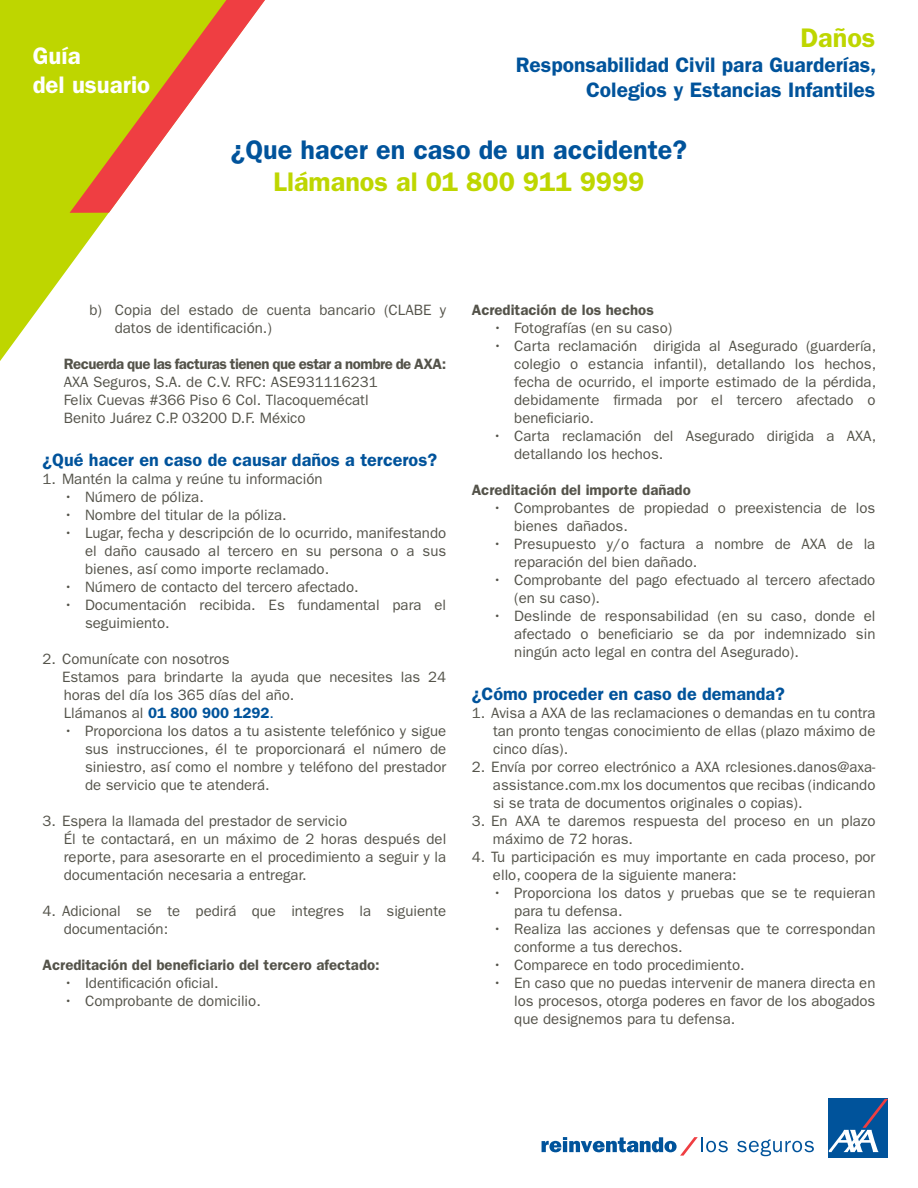
<style>
.page{position:relative;width:918px;height:1188px;background:#fff}
.page>*{position:absolute;margin:0;border:0;box-sizing:border-box;transform-origin:0 0}
.t1{font:600 27px "ITC Franklin Gothic Std";color:#00539b}
.t2{font:600 27px "ITC Franklin Gothic Std";color:#bed600}
.t3{font:600 24px/28.8px "ITC Franklin Gothic Std";color:#fff}
.t4{font:600 21px/25.2px "ITC Franklin Gothic Std";color:#00539b;text-align:right}
.t5{font:600 18px "ITC Franklin Gothic Std";color:#00539b}
.t6{font:15px/18px "ITC Franklin Gothic Std";color:#54534a}
.t7{font:600 15px "ITC Franklin Gothic Std";color:#54534a}
.t8{font:600 15px "ITC Franklin Gothic Std";letter-spacing:-.03em;color:#54534a}
.s1{font-weight:600;color:#00539b}
.s2{color:#00539b}
</style>
<div class="page">
<svg style="left:0;top:0;width:109px;height:361px;fill:#bed600"></svg>
<svg style="left:70px;top:0;width:195px;height:213px"></svg>
<svg style="left:737px;top:1139px;width:77px;height:17px"></svg>
<div style="left:829px;top:1099px;width:59px;height:59px;background:#00539b"></div>
<svg style="left:829px;top:1099px;width:59px;height:53px"></svg>
<svg style="left:542px;top:1137px;width:186px;height:19px"></svg>
<h2 class="t3" style="left:33px;top:42px;width:119px">Guía<br>del usuario</h2>
<h1 class="t2" style="left:800px;top:22px;width:77px">Daños</h1>
<h3 class="t4" style="left:516px;top:52px;width:362px">Responsabilidad Civil para Guarderías,<br>Colegios y Estancias Infantiles</h3>
<h1 class="t1" style="left:231px;top:133px;width:458px">¿Que hacer en caso de un accidente?</h1>
<h1 class="t2" style="left:274px;top:166px;width:372px">Llámanos al 01 800 911 9999</h1>
<p class="t6" style="left:115px;top:301px;width:333px;text-indent:-25px">b) Copia del estado de cuenta bancario (CLABE y datos de identificación.)</p>
<p class="t8" style="left:64px;top:355px;width:384px">Recuerda que las facturas tienen que estar a nombre de AXA:</p>
<p class="t6" style="left:64px;top:373px;width:316px">AXA Seguros, S.A. de C.V. RFC: ASE931116231<br>Felix Cuevas #366 Piso 6 Col. Tlacoquemécatl<br>Benito Juárez C.P. 03200 D.F. México</p>
<p class="t5" style="left:43px;top:449px;width:396px">¿Qué hacer en caso de causar daños a terceros?</p>
<p class="t6" style="left:43px;top:470px;width:282px">1. Mantén la calma y reúne tu información</p>
<p class="t6" style="left:64px;top:488px;width:142px">• Número de póliza.</p>
<p class="t6" style="left:64px;top:506px;width:224px">• Nombre del titular de la póliza.</p>
<p class="t6" style="left:85px;top:524px;width:363px;text-align:justify;text-indent:-21px">• Lugar, fecha y descripción de lo ocurrido, manifestando el daño causado al tercero en su persona o a sus bienes, así como importe reclamado.</p>
<p class="t6" style="left:64px;top:578px;width:296px">• Número de contacto del tercero afectado.</p>
<p class="t6" style="left:85px;top:596px;width:363px;text-indent:-21px">• Documentación recibida. Es fundamental para el seguimiento.</p>
<p class="t6" style="left:62px;top:650px;width:386px;text-indent:-19px">2. Comunícate con nosotros<br>Estamos para brindarte la ayuda que necesites las 24 horas del día los 365 días del año.<br>Llámanos al <span class="s1">01 800 900 1292</span><span class="s2">.</span></p>
<p class="t6" style="left:85px;top:722px;width:363px;text-align:justify;text-indent:-21px">• Proporciona los datos a tu asistente telefónico y sigue sus instrucciones, él te proporcionará el número de siniestro, así como el nombre y teléfono del prestador de servicio que te atenderá.</p>
<p class="t6" style="left:64px;top:812px;width:384px;text-indent:-21px">3. Espera la llamada del prestador de servicio<br>Él te contactará, en un máximo de 2 horas después del reporte, para asesorarte en el procedimiento a seguir y la documentación necesaria a entregar.</p>
<p class="t6" style="left:64px;top:902px;width:384px;text-indent:-21px">4. Adicional se te pedirá que integres la siguiente documentación:</p>
<p class="t7" style="left:43px;top:956px;width:339px">Acreditación del beneficiario del tercero afectado:</p>
<p class="t6" style="left:64px;top:974px;width:156px">• Identificación oficial.</p>
<p class="t6" style="left:64px;top:992px;width:199px">• Comprobante de domicilio.</p>
<p class="t7" style="left:472px;top:301px;width:184px">Acreditación de los hechos</p>
<p class="t6" style="left:493px;top:319px;width:181px">• Fotografías (en su caso)</p>
<p class="t6" style="left:514px;top:337px;width:364px;text-align:justify;text-indent:-21px">• Carta reclamación dirigida al Asegurado (guardería, colegio o estancia infantil), detallando los hechos, fecha de ocurrido, el importe estimado de la pérdida, debidamente firmada por el tercero afectado o beneficiario.</p>
<p class="t6" style="left:514px;top:427px;width:363px;text-indent:-21px">• Carta reclamación del Asegurado dirigida a AXA, detallando los hechos.</p>
<p class="t7" style="left:472px;top:481px;width:221px">Acreditación del importe dañado</p>
<p class="t6" style="left:514px;top:499px;width:363px;text-indent:-21px">• Comprobantes de propiedad o preexistencia de los bienes dañados.</p>
<p class="t6" style="left:514px;top:535px;width:363px;text-indent:-21px">• Presupuesto y/o factura a nombre de AXA de la reparación del bien dañado.</p>
<p class="t6" style="left:514px;top:571px;width:363px;text-indent:-21px">• Comprobante del pago efectuado al tercero afectado (en su caso).</p>
<p class="t6" style="left:514px;top:607px;width:363px;text-align:justify;text-indent:-21px">• Deslinde de responsabilidad (en su caso, donde el afectado o beneficiario se da por indemnizado sin ningún acto legal en contra del Asegurado).</p>
<p class="t5" style="left:472px;top:683px;width:315px">¿Cómo proceder en caso de demanda?</p>
<p class="t6" style="left:493px;top:704px;width:384px;text-align:justify;text-indent:-21px">1. Avisa a AXA de las reclamaciones o demandas en tu contra tan pronto tengas conocimiento de ellas (plazo máximo de cinco días).</p>
<p class="t6" style="left:493px;top:758px;width:384px;text-align:justify;text-indent:-21px">2. Envía por correo electrónico a AXA rclesiones.danos@axa&shy;assistance.com.mx los documentos que recibas (indicando si se trata de documentos originales o copias).</p>
<p class="t6" style="left:493px;top:812px;width:384px;text-indent:-21px">3. En AXA te daremos respuesta del proceso en un plazo máximo de 72 horas.</p>
<p class="t6" style="left:493px;top:848px;width:384px;text-indent:-21px">4. Tu participación es muy importante en cada proceso, por ello, coopera de la siguiente manera:</p>
<p class="t6" style="left:514px;top:884px;width:363px;text-indent:-21px">• Proporciona los datos y pruebas que se te requieran para tu defensa.</p>
<p class="t6" style="left:514px;top:920px;width:363px;text-indent:-21px">• Realiza las acciones y defensas que te correspondan conforme a tus derechos.</p>
<p class="t6" style="left:493px;top:956px;width:253px">• Comparece en todo procedimiento.</p>
<p class="t6" style="left:514px;top:974px;width:363px;text-align:justify;text-indent:-21px">• En caso que no puedas intervenir de manera directa en los procesos, otorga poderes en favor de los abogados que designemos para tu defensa.</p>
</div>
